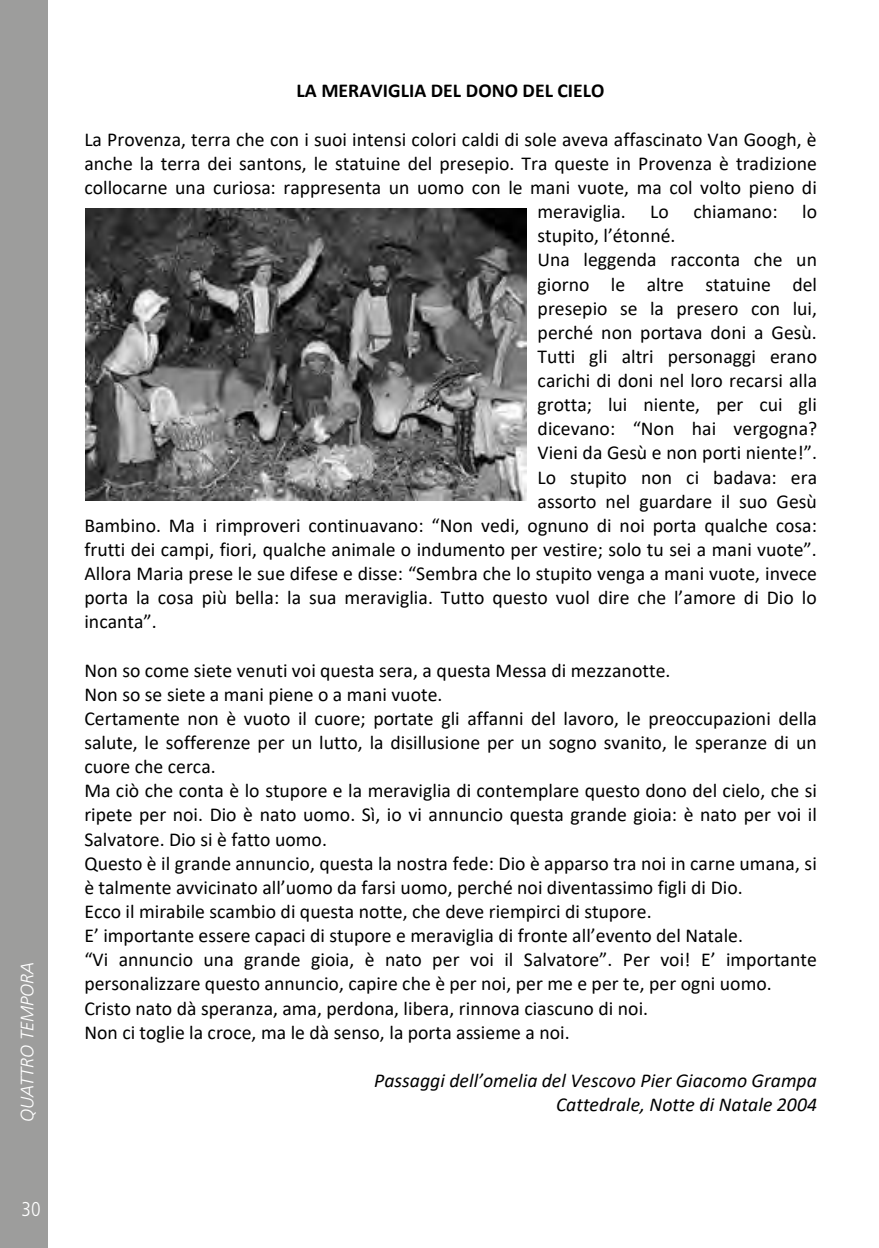
<style>
.page{position:relative;width:879px;height:1248px;background:#fff}
.page>*{position:absolute;margin:0;border:0;box-sizing:border-box;transform-origin:0 0}
.t1{font:300 condensed 20px "Frutiger";color:#fff}
.t2{font:19.6px/24.2px "Calibri";color:#000}
.t3{font:italic 19.6px/24.2px "Calibri";color:#000;text-align:right}
.t4{font:700 19.6px "Calibri";color:#000}
.t5{font:italic 300 18px "Frutiger CE";color:#fff}
</style>
<div class="page">
<div style="left:0;top:0;width:48px;height:1247px;background:#9d9d9c"></div>
<img style="left:86px;top:208px;width:440px;height:292px">
<p class="t5" style="left:17px;top:1121px;width:162px;rotate:-90deg">QUATTRO TEMPORA</p>
<p class="t1" style="left:22px;top:1197px;width:21px">30</p>
<p class="t4" style="left:296px;top:77px;width:309px">LA MERAVIGLIA DEL DONO DEL CIELO</p>
<p class="t2" style="left:84px;top:127px;width:734px">La Provenza, terra che con i suoi intensi colori caldi di sole aveva affascinato Van Googh, è</p>
<p class="t2" style="left:84px;top:151px;width:734px">anche la terra dei santons, le statuine del presepio. Tra queste in Provenza è tradizione</p>
<p class="t2" style="left:84px;top:175px;width:734px">collocarne una curiosa: rappresenta un uomo con le mani vuote, ma col volto pieno di</p>
<p class="t2" style="left:537px;top:199px;width:281px">meraviglia. Lo chiamano: lo</p>
<p class="t2" style="left:537px;top:223px;width:139px">stupito, l’étonné.</p>
<p class="t2" style="left:537px;top:247px;width:281px">Una leggenda racconta che un</p>
<p class="t2" style="left:537px;top:271px;width:281px">giorno le altre statuine del</p>
<p class="t2" style="left:537px;top:295px;width:281px">presepio se la presero con lui,</p>
<p class="t2" style="left:537px;top:320px;width:281px">perché non portava doni a Gesù.</p>
<p class="t2" style="left:537px;top:344px;width:281px">Tutti gli altri personaggi erano</p>
<p class="t2" style="left:537px;top:368px;width:281px">carichi di doni nel loro recarsi alla</p>
<p class="t2" style="left:537px;top:392px;width:281px">grotta; lui niente, per cui gli</p>
<p class="t2" style="left:537px;top:416px;width:281px">dicevano: “Non hai vergogna?</p>
<p class="t2" style="left:537px;top:440px;width:281px">Vieni da Gesù e non porti niente!”.</p>
<p class="t2" style="left:537px;top:464px;width:281px">Lo stupito non ci badava: era</p>
<p class="t2" style="left:537px;top:488px;width:281px">assorto nel guardare il suo Gesù</p>
<p class="t2" style="left:84px;top:513px;width:734px">Bambino. Ma i rimproveri continuavano: “Non vedi, ognuno di noi porta qualche cosa:</p>
<p class="t2" style="left:84px;top:537px;width:734px">frutti dei campi, fiori, qualche animale o indumento per vestire; solo tu sei a mani vuote”.</p>
<p class="t2" style="left:84px;top:561px;width:734px">Allora Maria prese le sue difese e disse: “Sembra che lo stupito venga a mani vuote, invece</p>
<p class="t2" style="left:84px;top:585px;width:734px">porta la cosa più bella: la sua meraviglia. Tutto questo vuol dire che l’amore di Dio lo</p>
<p class="t2" style="left:84px;top:609px;width:74px">incanta”.</p>
<p class="t2" style="left:84px;top:657px;width:734px">Non so come siete venuti voi questa sera, a questa Messa di mezzanotte.<br>Non so se siete a mani piene o a mani vuote.<br>Certamente non è vuoto il cuore; portate gli affanni del lavoro, le preoccupazioni della salute, le sofferenze per un lutto, la disillusione per un sogno svanito, le speranze di un cuore che cerca.<br>Ma ciò che conta è lo stupore e la meraviglia di contemplare questo dono del cielo, che si ripete per noi. Dio è nato uomo. Sì, io vi annuncio questa grande gioia: è nato per voi il Salvatore. Dio si è fatto uomo.<br>Questo è il grande annuncio, questa la nostra fede: Dio è apparso tra noi in carne umana, si è talmente avvicinato all’uomo da farsi uomo, perché noi diventassimo figli di Dio.<br>Ecco il mirabile scambio di questa notte, che deve riempirci di stupore.<br>E’ importante essere capaci di stupore e meraviglia di fronte all’evento del Natale.<br>“Vi annuncio una grande gioia, è nato per voi il Salvatore”. Per voi! E’ importante personalizzare questo annuncio, capire che è per noi, per me e per te, per ogni uomo.<br>Cristo nato dà speranza, ama, perdona, libera, rinnova ciascuno di noi.<br>Non ci toglie la croce, ma le dà senso, la porta assieme a noi.</p>
<p class="t3" style="left:374px;top:1067px;width:444px">Passaggi dell’omelia del Vescovo Pier Giacomo Grampa<br>Cattedrale, Notte di Natale 2004</p>
</div>
